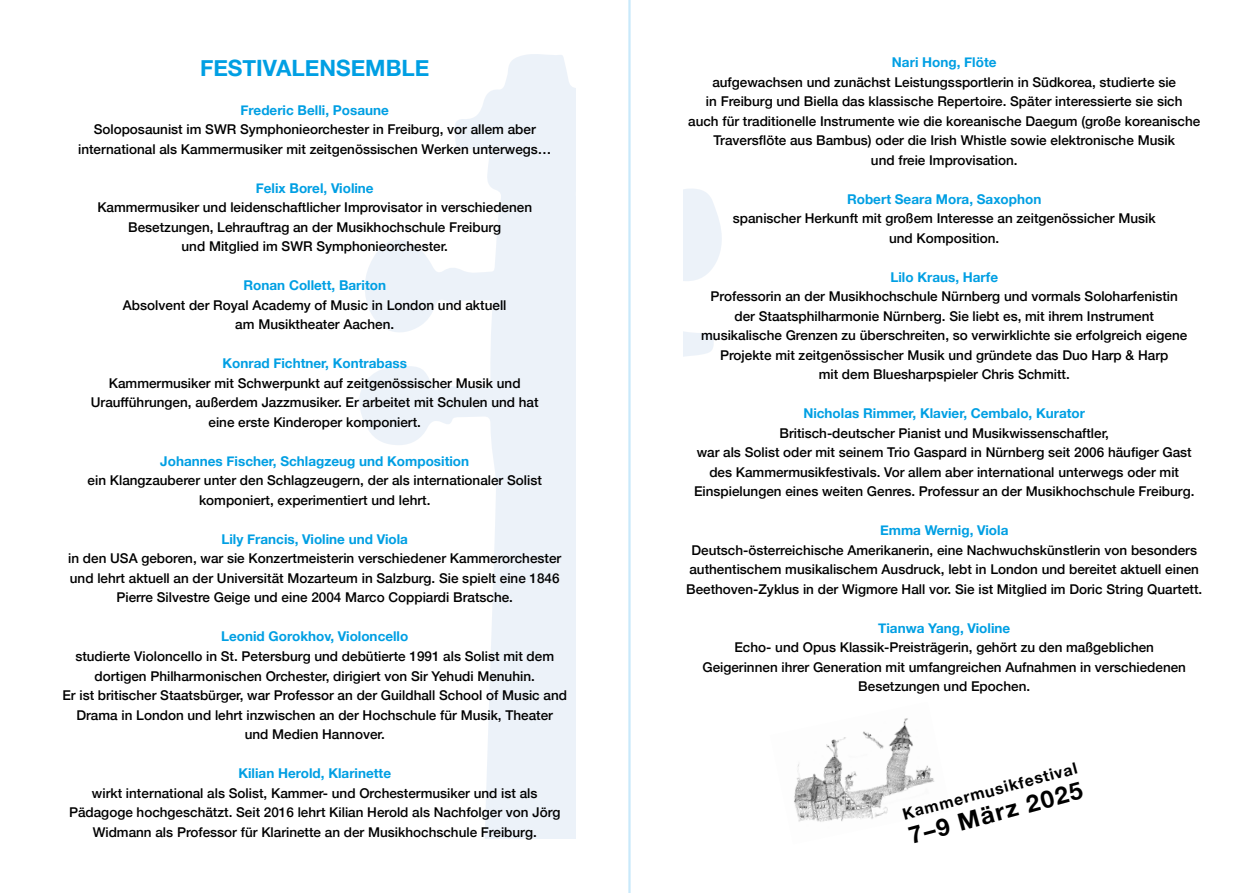
<style>
.page{position:relative;width:1259px;height:893px;background:#fff}
.page>*{position:absolute;margin:0;border:0;box-sizing:border-box;transform-origin:0 0}
.t1{font:700 23.85px "Helvetica Neue";color:#000}
.Mitwirkende2{font:700 22.5px "Helvetica Neue";color:#009fe3}
.t2{font:700 15.75px "Helvetica Neue";color:#000}
.Mitwirkende2-2{font:500 13.5px/19.5px "Helvetica Neue";color:#000;text-align:center}
.Mitwirkende2-3{font:700 13.5px "Helvetica Neue";color:#009fe3}
.MusikerInnen{font:700 13.5px "Helvetica Neue";color:#009fe3}
</style>
<div class="page">
<hr style="left:628px;top:0;width:2px;height:893px;background:#c9e9fb">
<svg style="left:359px;top:54px;width:216px;height:785px"></svg>
<svg style="left:683px;top:189px;width:39px;height:168px;fill:#ecf2f9"></svg>
<img style="left:794px;top:718px;width:141px;height:104px">
<p class="Mitwirkende2" style="left:200px;top:50px;width:231px">FESTIVALENSEMBLE</p>
<p class="Mitwirkende2-3" style="left:241px;top:100px;width:150px">Frederic Belli, Posaune</p>
<p class="Mitwirkende2-2" style="left:94px;top:119px;width:443px">Soloposaunist im SWR Symphonieorchester in Freiburg, vor allem aber</p>
<p class="Mitwirkende2-2" style="left:78px;top:138px;width:475px">international als Kammermusiker mit zeitgenössischen Werken unterwegs…</p>
<p class="Mitwirkende2-3" style="left:256px;top:178px;width:119px">Felix Borel, Violine</p>
<p class="Mitwirkende2-2" style="left:97px;top:197px;width:436px">Kammermusiker und leidenschaftlicher Improvisator in verschiedenen</p>
<p class="Mitwirkende2-2" style="left:128px;top:216px;width:374px">Besetzungen, Lehrauftrag an der Musikhochschule Freiburg</p>
<p class="Mitwirkende2-2" style="left:181px;top:236px;width:268px">und Mitglied im SWR Symphonieorchester.</p>
<p class="MusikerInnen" style="left:243px;top:275px;width:144px">Ronan Collett, Bariton</p>
<p class="Mitwirkende2-2" style="left:123px;top:294px;width:385px">Absolvent der Royal Academy of Music in London und aktuell</p>
<p class="Mitwirkende2-2" style="left:235px;top:314px;width:160px">am Musiktheater Aachen.</p>
<p class="Mitwirkende2-3" style="left:222px;top:353px;width:186px">Konrad Fichtner, Kontrabass</p>
<p class="Mitwirkende2-2" style="left:109px;top:372px;width:413px">Kammermusiker mit Schwerpunkt auf zeitgenössischer Musik und</p>
<p class="Mitwirkende2-2" style="left:91px;top:392px;width:449px">Uraufführungen, außerdem Jazzmusiker. Er arbeitet mit Schulen und hat</p>
<p class="Mitwirkende2-2" style="left:208px;top:411px;width:214px">eine erste Kinderoper komponiert.</p>
<p class="Mitwirkende2-3" style="left:160px;top:451px;width:310px">Johannes Fischer, Schlagzeug und Komposition</p>
<p class="Mitwirkende2-2" style="left:88px;top:470px;width:456px">ein Klangzauberer unter den Schlagzeugern, der als internationaler Solist</p>
<p class="Mitwirkende2-2" style="left:199px;top:489px;width:233px">komponiert, experimentiert und lehrt.</p>
<p class="Mitwirkende2-3" style="left:221px;top:529px;width:188px">Lily Francis, Violine und Viola</p>
<p class="Mitwirkende2-2" style="left:68px;top:548px;width:494px">in den USA geboren, war sie Konzertmeisterin verschiedener Kammerorchester</p>
<p class="Mitwirkende2-2" style="left:70px;top:567px;width:491px">und lehrt aktuell an der Universität Mozarteum in Salzburg. Sie spielt eine 1846<br>Pierre Silvestre Geige und eine 2004 Marco Coppiardi Bratsche.</p>
<p class="Mitwirkende2-3" style="left:221px;top:626px;width:189px">Leonid Gorokhov, Violoncello</p>
<p class="Mitwirkende2-2" style="left:75px;top:645px;width:480px">studierte Violoncello in St. Petersburg und debütierte 1991 als Solist mit dem</p>
<p class="Mitwirkende2-2" style="left:95px;top:665px;width:442px">dortigen Philharmonischen Orchester, dirigiert von Sir Yehudi Menuhin.</p>
<p class="Mitwirkende2-2" style="left:62px;top:684px;width:506px">Er ist britischer Staatsbürger, war Professor an der Guildhall School of Music and<br>Drama in London und lehrt inzwischen an der Hochschule für Musik, Theater</p>
<p class="Mitwirkende2-2" style="left:245px;top:723px;width:142px">und Medien Hannover.</p>
<p class="Mitwirkende2-3" style="left:238px;top:763px;width:154px">Kilian Herold, Klarinette</p>
<p class="Mitwirkende2-2" style="left:92px;top:782px;width:447px">wirkt international als Solist, Kammer- und Orchestermusiker und ist als</p>
<p class="Mitwirkende2-2" style="left:69px;top:801px;width:493px">Pädagoge hochgeschätzt. Seit 2016 lehrt Kilian Herold als Nachfolger von Jörg<br>Widmann als Professor für Klarinette an der Musikhochschule Freiburg.</p>
<p class="Mitwirkende2-3" style="left:892px;top:52px;width:106px">Nari Hong, Flöte</p>
<p class="Mitwirkende2-2" style="left:712px;top:71px;width:465px">aufgewachsen und zunächst Leistungssportlerin in Südkorea, studierte sie</p>
<p class="Mitwirkende2-2" style="left:706px;top:91px;width:478px">in Freiburg und Biella das klassische Repertoire. Später interessierte sie sich</p>
<p class="Mitwirkende2-2" style="left:688px;top:110px;width:513px">auch für traditionelle Instrumente wie die koreanische Daegum (große koreanische</p>
<p class="Mitwirkende2-2" style="left:713px;top:130px;width:463px">Traversflöte aus Bambus) oder die Irish Whistle sowie elektronische Musik</p>
<p class="Mitwirkende2-2" style="left:871px;top:149px;width:148px">und freie Improvisation.</p>
<p class="Mitwirkende2-3" style="left:847px;top:188px;width:196px">Robert Seara Mora, Saxophon</p>
<p class="Mitwirkende2-2" style="left:733px;top:208px;width:424px">spanischer Herkunft mit großem Interesse an zeitgenössicher Musik</p>
<p class="Mitwirkende2-2" style="left:889px;top:227px;width:112px">und Komposition.</p>
<p class="Mitwirkende2-3" style="left:890px;top:266px;width:109px">Lilo Kraus, Harfe</p>
<p class="Mitwirkende2-2" style="left:710px;top:286px;width:469px">Professorin an der Musikhochschule Nürnberg und vormals Soloharfenistin</p>
<p class="Mitwirkende2-2" style="left:734px;top:305px;width:421px">der Staatsphilharmonie Nürnberg. Sie liebt es, mit ihrem Instrument</p>
<p class="Mitwirkende2-2" style="left:701px;top:325px;width:487px">musikalische Grenzen zu überschreiten, so verwirklichte sie erfolgreich eigene</p>
<p class="Mitwirkende2-2" style="left:720px;top:344px;width:450px">Projekte mit zeitgenössischer Musik und gründete das Duo Harp &amp; Harp</p>
<p class="Mitwirkende2-2" style="left:818px;top:364px;width:253px">mit dem Bluesharpspieler Chris Schmitt.</p>
<p class="Mitwirkende2-3" style="left:803px;top:403px;width:283px">Nicholas Rimmer, Klavier, Cembalo, Kurator</p>
<p class="Mitwirkende2-2" style="left:779px;top:422px;width:331px">Britisch-deutscher Pianist und Musikwissenschaftler,</p>
<p class="Mitwirkende2-2" style="left:696px;top:442px;width:496px">war als Solist oder mit seinem Trio Gaspard in Nürnberg seit 2006 häufiger Gast</p>
<p class="Mitwirkende2-2" style="left:709px;top:461px;width:471px">des Kammermusikfestivals. Vor allem aber international unterwegs oder mit</p>
<p class="Mitwirkende2-2" style="left:694px;top:481px;width:502px">Einspielungen eines weiten Genres. Professur an der Musikhochschule Freiburg.</p>
<p class="Mitwirkende2-3" style="left:880px;top:520px;width:130px">Emma Wernig, Viola</p>
<p class="Mitwirkende2-2" style="left:686px;top:539px;width:517px">Deutsch-österreichische Amerikanerin, eine Nachwuchskünstlerin von besonders authentischem musikalischem Ausdruck, lebt in London und bereitet aktuell einen<br>Beethoven-Zyklus in der Wigmore Hall vor. Sie ist Mitglied im Doric String Quartett.</p>
<p class="Mitwirkende2-3" style="left:878px;top:617px;width:133px">Tianwa Yang, Violine</p>
<p class="Mitwirkende2-2" style="left:734px;top:637px;width:421px">Echo- und Opus Klassik-Preisträgerin, gehört zu den maßgeblichen</p>
<p class="Mitwirkende2-2" style="left:702px;top:656px;width:485px">Geigerinnen ihrer Generation mit umfangreichen Aufnahmen in verschiedenen</p>
<p class="Mitwirkende2-2" style="left:858px;top:676px;width:173px">Besetzungen und Epochen.</p>
<p class="t2" style="left:899px;top:802px;width:181px;rotate:-15deg">Kammermusikfestival</p>
<p class="t1" style="left:904px;top:818px;width:180px;rotate:-15deg">7–9 März 2025</p>
</div>
